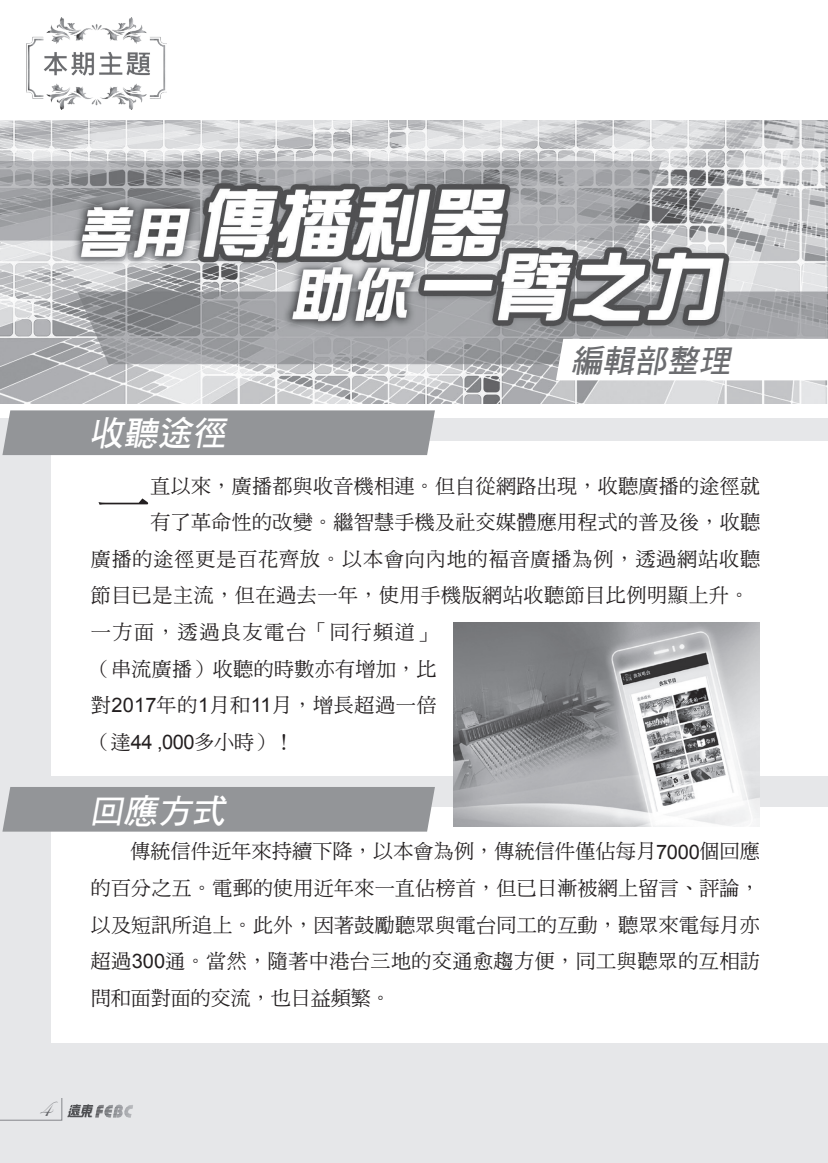
<style>
.page{position:relative;width:828px;height:1163px;background:#fff}
.page>*{position:absolute;margin:0;border:0;box-sizing:border-box;transform-origin:0 0}
.C1內文_黑體{font:54.2px "DF Ming Bd HK BF";color:#231f20}
.C1內文_黑體-2{font:italic 34px "DF Hei Bd HK BF";color:#fff}
.C1內文_黑體-3{font:italic 32px "DF Hei Bd HK BF";color:#6c6d70}
.t1{font:24px "Edwardian Script ITC";color:#6c6d70}
.C1內文_黑體-4{font:20px/36.6px "DF Ming Md HK BF";letter-spacing:.025em;color:#231f20;text-align:justify}
.C1內文_黑體-5{font:20px "DF Ming Md HK BF";letter-spacing:.045em;color:#231f20}
.C1內文_黑體-6{font:20px "DF Ming Md HK BF";letter-spacing:.085em;color:#231f20}
.s1{font-family:"Arial"}
</style>
<div class="page">
<img style="left:0;top:121px;width:827px;height:283px">
<img style="left:27px;top:18px;width:139px;height:92px">
<div style="left:0;top:418px;width:828px;height:744px;background:#e6e7e9"></div>
<div style="left:51px;top:441px;width:777px;height:334px;background:#fff"></div>
<div style="left:51px;top:806px;width:777px;height:236px;background:#fff"></div>
<div style="left:2px;top:410px;width:433px;height:45px;background:#939598"></div>
<div style="left:2px;top:787px;width:433px;height:44px;background:#939598"></div>
<img style="left:454px;top:622px;width:306px;height:204px">
<svg style="left:556px;top:339px;width:271px;height:41px"></svg>
<p class="C1內文_黑體-2" style="left:90px;top:415px;width:143px">收聽途徑</p>
<p class="C1內文_黑體-3" style="left:571px;top:344px;width:167px">編輯部整理</p>
<p class="C1內文_黑體-4" style="left:151px;top:467px;width:611px">直以來，廣播都與收音機相連。但自從網路出現，收聽廣播的途徑就</p>
<p class="C1內文_黑體-4" style="left:151px;top:503px;width:611px">有了革命性的改變。繼智慧手機及社交媒體應用程式的普及後，收聽</p>
<p class="C1內文_黑體-5" style="left:91px;top:548px;width:671px">廣播的途徑更是百花齊放。以本會向內地的褔音廣播為例，透過網站收聽</p>
<p class="C1內文_黑體-4" style="left:91px;top:577px;width:671px">節目已是主流，但在過去一年，使用手機版網站收聽節目比例明顯上升。叧</p>
<p class="C1內文_黑體-6" style="left:91px;top:621px;width:347px">一方面，透過良友電台「同行頻道」</p>
<p class="C1內文_黑體-4" style="left:91px;top:650px;width:347px">（串流廣播）收聽的時數亦有增加，比</p>
<p class="C1內文_黑體-4" style="left:91px;top:686px;width:347px">對<span class="s1">2017</span>年的<span class="s1">1</span>月和<span class="s1">11</span>月，增長超過一倍</p>
<p class="C1內文_黑體-4" style="left:91px;top:723px;width:205px">（達<span class="s1">44 ,000</span>多小時）！</p>
<p class="C1內文_黑體" style="left:96px;top:478px;width:56px">一</p>
<p class="C1內文_黑體-2" style="left:89px;top:793px;width:143px">回應方式</p>
<p class="C1內文_黑體-4" style="left:91px;top:833px;width:671px;text-indent:40px">傳統信件近年來持續下降，以本會為例，傳統信件僅佔每月<span class="s1">7000</span>個回應的百分之五。電郵的使用近年來一直佔榜首，但已日漸被網上留言、評論，以及短訊所追上。此外，因著鼓勵聽眾與電台同工的互動，聽眾來電每月亦超過<span class="s1">300</span>通。當然，隨著中港台三地的交通愈趨方便，同工與聽眾的互相訪問和面對面的交流，也日益頻繁。</p>
<p class="t1" style="left:39px;top:1095px;width:13px">4</p>
</div>
